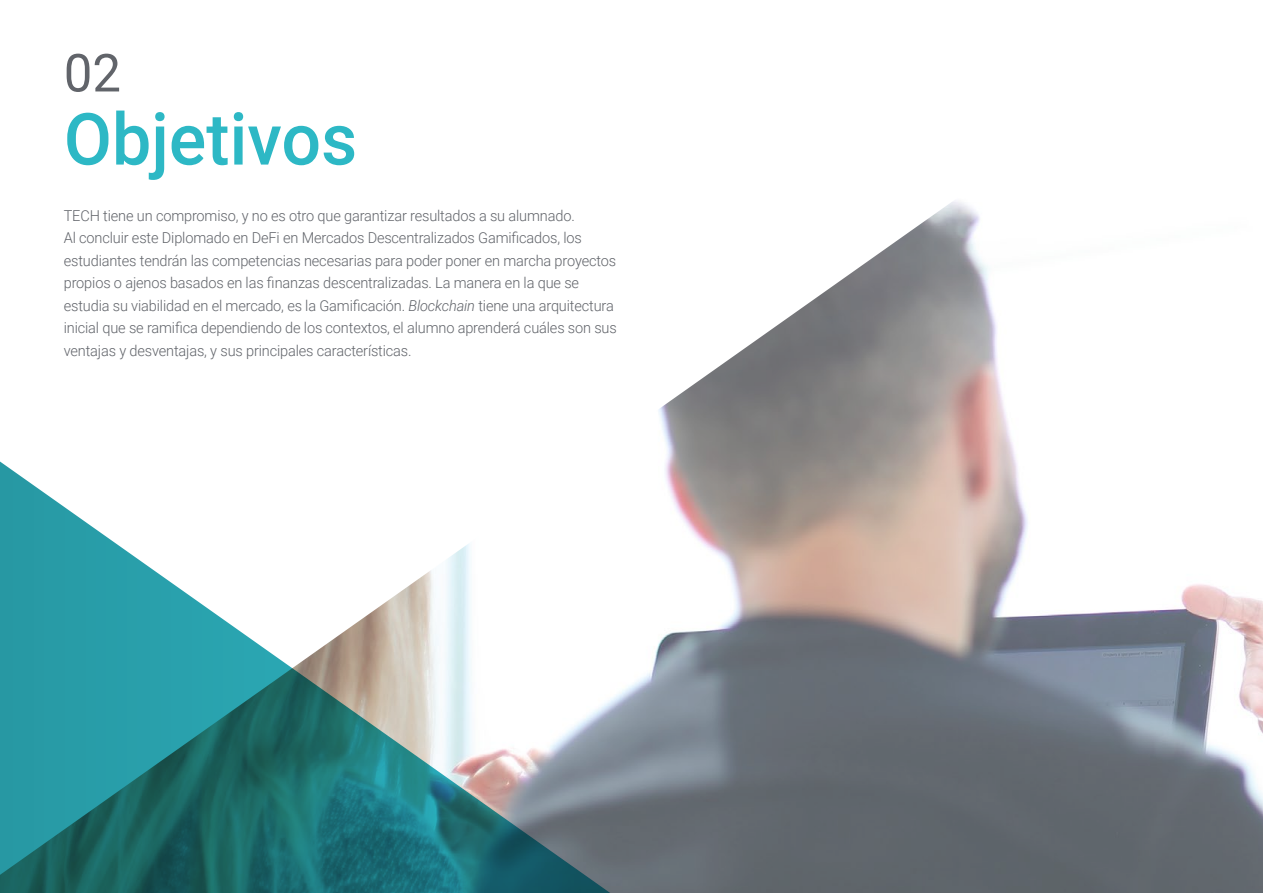
<style>
.page{position:relative;width:1263px;height:893px;background:#fff}
.page>*{position:absolute;margin:0;border:0;box-sizing:border-box;transform-origin:0 0}
.t1{font:500 72px "Roboto";color:#2db8c5}
.t2{font:52.5px "Roboto";color:#61646a}
.t3{font:300 15px/22.5px "Roboto";letter-spacing:-.01em;color:#61646a}
.s1{font-style:italic}
</style>
<div class="page">
<img style="left:640px;top:201px;width:623px;height:692px">
<svg style="left:0;top:461px;width:640px;height:432px"></svg>
<h2 class="t2" style="left:64px;top:36px;width:59px">02</h2>
<h1 class="t1" style="left:64px;top:89px;width:295px">Objetivos</h1>
<p class="t3" style="left:64px;top:204px;width:554px">TECH tiene un compromiso, y no es otro que garantizar resultados a su alumnado.<br>Al concluir este Diplomado en DeFi en Mercados Descentralizados Gamificados, los estudiantes tendrán las competencias necesarias para poder poner en marcha proyectos propios o ajenos basados en las finanzas descentralizadas. La manera en la que se estudia su viabilidad en el mercado, es la Gamificación. <span class="s1">Blockchain</span> tiene una arquitectura inicial que se ramifica dependiendo de los contextos, el alumno aprenderá cuáles son sus ventajas y desventajas, y sus principales características.</p>
</div>
